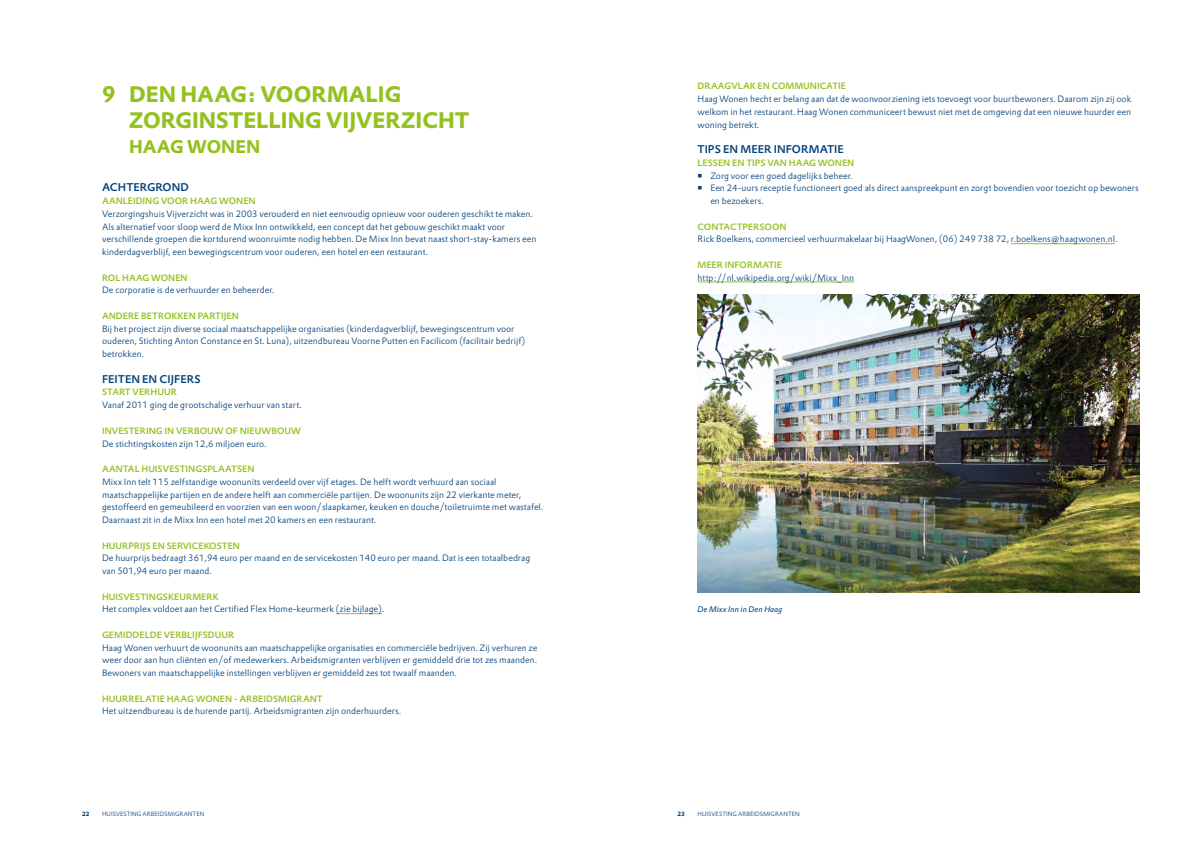
<style>
.page{position:relative;width:1191px;height:842px;background:#fff}
.page>*{position:absolute;margin:0;border:0;box-sizing:border-box;transform-origin:0 0}
.t1{font:700 22px/25.5px "DTL Prokyon TOT";color:#95c11f}
.t2{font:700 18px "DTL Prokyon TOT";color:#95c11f}
.t3{font:500 11px "DTL Prokyon TOT";color:#004079}
.t4{font:300 9px/12.8px "DTL Prokyon TOT";color:#004079}
.t5{font:500 9px "DTL Prokyon TOT";color:#95c11f}
.t6{font:italic 8px "DTL Prokyon TOT";color:#004079}
.t7{font:300 6px "DTL Prokyon TOT";color:#004079}
.t8{font:700 6px "DTL Prokyon TOT";color:#004079}
</style>
<div class="page">
<hr style="left:336px;top:613px;width:46px;height:1px;background:#8dc63f">
<hr style="left:1011px;top:243px;width:104px;height:1px;background:#95c11f">
<hr style="left:697px;top:282px;width:157px;height:1px;background:#95c11f">
<img style="left:697px;top:295px;width:443px;height:297px">
<h1 class="t1" style="left:129px;top:81px;width:274px;text-indent:-27px">9 DEN HAAG: VOORMALIG<br>ZO RGINSTELLING VIJVER</h1>
<h1 class="t1" style="left:401px;top:107px;width:69px">ZICHT</h1>
<h2 class="t2" style="left:129px;top:135px;width:133px">HAAG WONEN</h2>
<p class="t3" style="left:102px;top:180px;width:88px">ACHTERGROND</p>
<p class="t5" style="left:102px;top:195px;width:155px">AANLEIDING VOOR HAAG WONEN</p>
<p class="t4" style="left:102px;top:207px;width:436px">Verzorgingshuis Vijverzicht was in 2003 verouderd en niet eenvoudig opnieuw voor ouderen geschikt te maken.<br>Als alternatief voor sloop werd de M ixx I nn ontwikkeld, een concept dat het gebouw geschikt maakt voor verschillende groepen die kortdurend woonruimte nodig hebben. De M ixx I nn bevat naast short-stay-kamers een kinderdagverblijf, een bewegingscentrum voor ouderen, een hotel en een restaurant.</p>
<p class="t5" style="left:102px;top:272px;width:87px">ROL HAAG WONEN</p>
<p class="t4" style="left:102px;top:284px;width:174px">De corporatie is de verhuurder en beheerder.</p>
<p class="t5" style="left:102px;top:310px;width:138px">ANDERE BETROKKEN PARTIJEN</p>
<p class="t4" style="left:102px;top:322px;width:424px">B ij het project zijn diverse sociaal maatschappelijke organisaties (kinderdagverblijf, bewegingscentrum voor ouderen, Stichting Anton Constance en St. Luna), uitzendbureau Voorne Putten en Facilicom (facilitair bedrijf) betrokken.</p>
<p class="t3" style="left:102px;top:372px;width:100px">FEITEN EN CIJFERS</p>
<p class="t5" style="left:102px;top:386px;width:76px">START VERH UUR</p>
<p class="t4" style="left:102px;top:399px;width:201px">Vanaf 2011 ging de grootschalige verhuur van start.</p>
<p class="t5" style="left:102px;top:425px;width:198px">I NVESTERING IN VERBOUW OF NIEUWBOUW</p>
<p class="t4" style="left:102px;top:437px;width:166px">De stichtingskosten zijn 12,6 miljoen euro.</p>
<p class="t5" style="left:102px;top:463px;width:154px">AANTAL H UISVESTINGSPLAATSEN</p>
<p class="t4" style="left:102px;top:475px;width:443px">M ixx I nn telt 115 zelfstandige woonunits verdeeld over vijf etages. De helft wordt verhuurd aan sociaal maatschappelijke partijen en de andere helft aan commerciële partijen. De woonunits zijn 22 vierkante meter, gestoffeerd en gemeubileerd en voorzien van een woon/slaapkamer, keuken en douche/toiletruimte met wastafel.<br>Daarnaast zit in de M ixx I nn een hotel met 20 kamers en een restaurant.</p>
<p class="t5" style="left:102px;top:539px;width:139px">HUURPRIJS EN SERVICEKOSTEN</p>
<p class="t4" style="left:102px;top:552px;width:430px">De huurprijs bedraagt 361,94 euro per maand en de servicekosten 140 euro per maand. Dat is een totaalbedrag van 501,94 euro per maand.</p>
<p class="t5" style="left:102px;top:591px;width:118px">HUISVESTINGSKEURMERK</p>
<p class="t4" style="left:102px;top:603px;width:284px">Het complex voldoet aan het Certified Flex Home-keurmerk (zie bijlage).</p>
<p class="t5" style="left:102px;top:629px;width:134px">GEMIDDELDE VERBLIJFSDUUR</p>
<p class="t4" style="left:102px;top:641px;width:437px;text-align:justify">Haag Wonen verhuurt de woonunits aan maatschappelijke organisaties en commerciële bedrijven. Zij verhuren ze weer door aan hun cliënten en/of medewerkers. Arbeidsmigranten verblijven er gemiddeld drie tot zes maanden.<br>Bewoners van maatschappelijke instellingen verblijven er gemiddeld zes tot twaalf maanden.</p>
<p class="t5" style="left:102px;top:693px;width:222px">HUURRELATIE HAAG WONEN - ARBEIDSMIGRANT</p>
<p class="t4" style="left:102px;top:705px;width:301px">Het uitzendbureau is de hurende partij. Arbeidsmigranten zijn onderhuurders.</p>
<p class="t5" style="left:697px;top:80px;width:150px">DRAAGVLAK EN COMMUNICATIE</p>
<p class="t4" style="left:697px;top:92px;width:435px;text-align:justify">Haag Wonen hecht er belang aan dat de woonvoorziening iets toevoegt voor buurtbewoners. Daarom zijn zij ook welkom in het restaurant. Haag Wonen communiceert bewust niet met de omgeving dat een nieuwe huurder een woning betrekt.</p>
<p class="t3" style="left:697px;top:142px;width:148px">TIPS EN MEER INFORMATIE</p>
<p class="t5" style="left:697px;top:157px;width:158px">LESSEN EN TIPS VAN HAAG WONEN</p>
<p class="t4" style="left:710px;top:169px;width:430px">Zorg voor een goed dagelijks beheer.<br>Een 24-uurs receptie functioneert goed als direct aanspreekpunt en zorgt bovendien voor toezicht op bewoners en bezoekers.</p>
<p class="t5" style="left:697px;top:221px;width:90px">CONTACTPERSOON</p>
<p class="t4" style="left:697px;top:233px;width:421px">Rick Boelkens, commercieel verhuurmakelaar bij HaagWonen, (06) 249 738 72, r.boelkens@haagwonen.nl.</p>
<p class="t5" style="left:697px;top:259px;width:86px">MEER INFORMATIE</p>
<p class="t4" style="left:697px;top:271px;width:158px">http://nl.wikipedia.org/wiki/M ixx_I nn</p>
<p class="t6" style="left:697px;top:604px;width:86px">De Mixx Inn in Den Haag</p>
<p class="t8" style="left:82px;top:810px;width:9px">22</p>
<p class="t7" style="left:102px;top:810px;width:104px">Huisvesting arbeidsmigranten</p>
<p class="t8" style="left:677px;top:810px;width:9px">23</p>
<p class="t7" style="left:697px;top:810px;width:104px">Huisvesting arbeidsmigranten</p>
</div>
